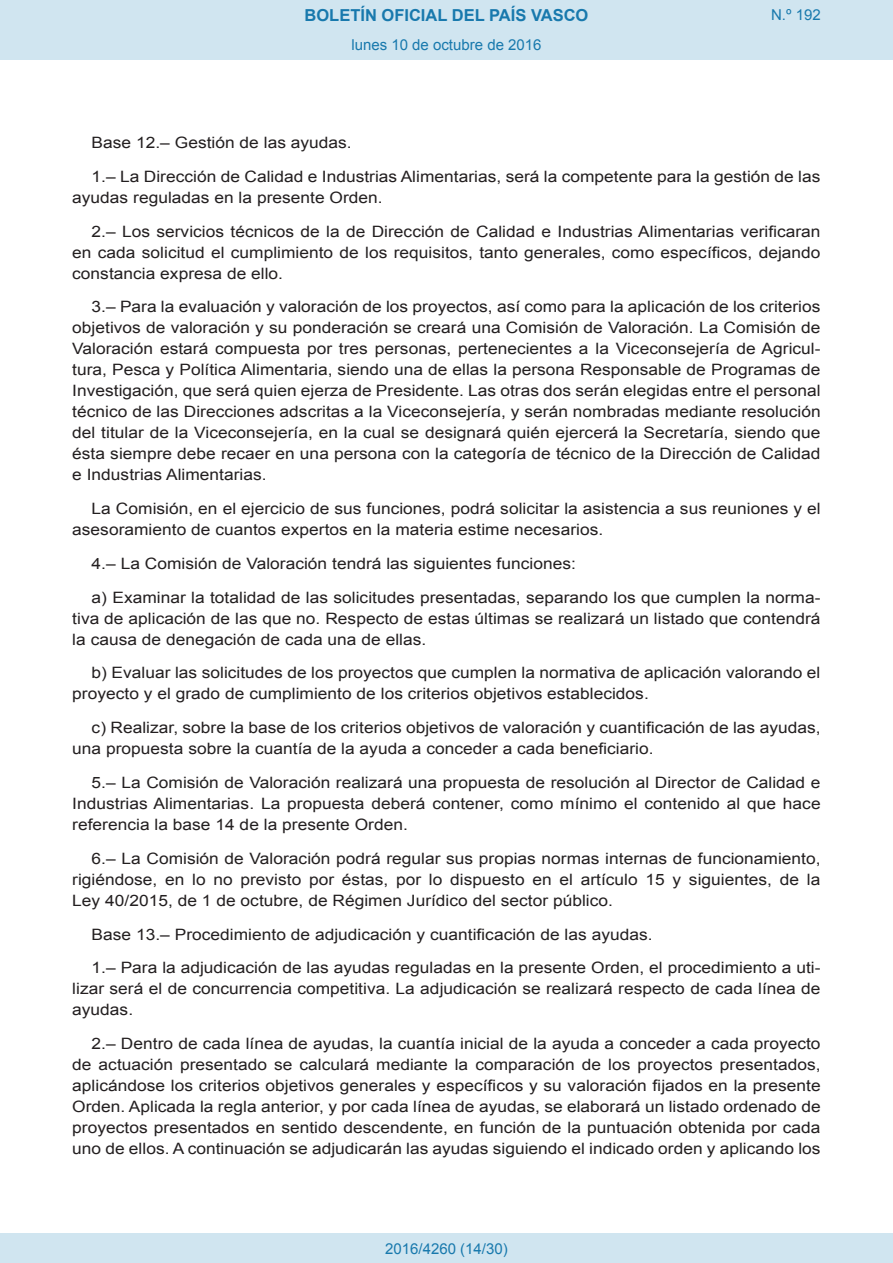
<style>
.page{position:relative;width:893px;height:1263px;background:#fff}
.page>*{position:absolute;margin:0;border:0;box-sizing:border-box;transform-origin:0 0}
.t1{font:700 16.5px "Arial";color:#1879ad}
.BOPVDetalle{font:15.6px/21px "Arial";color:#231f20;text-align:justify;scale:1.11 1}
.Paginacion_Centro{font:15px "Arial";color:#1879ad}
</style>
<div class="page">
<div style="left:0;top:0;width:893px;height:60px;background:#d0e5f0"></div>
<div style="left:0;top:1233px;width:893px;height:30px;background:#d0e5f0"></div>
<p class="t1" style="left:305px;top:4px;width:285px">BOLETÍN OFICIAL DEL PAÍS VASCO</p>
<p class="Paginacion_Centro" style="left:351px;top:35px;width:192px">lunes 10 de octubre de 2016</p>
<p class="Paginacion_Centro" style="left:771px;top:5px;width:51px">N.º 192</p>
<p class="BOPVDetalle" style="left:92px;top:132px;width:236px">Base 12.– Gestión de las ayudas.</p>
<p class="BOPVDetalle" style="left:72px;top:166px;width:676px;text-indent:19px">1.– La Dirección de Calidad e Industrias Alimentarias, será la competente para la gestión de las ayudas reguladas en la presente Orden.</p>
<p class="BOPVDetalle" style="left:72px;top:221px;width:676px;text-indent:19px">2.– Los servicios técnicos de la de Dirección de Calidad e Industrias Alimentarias verificaran en cada solicitud el cumplimiento de los requisitos, tanto generales, como específicos, dejando constancia expresa de ello.</p>
<p class="BOPVDetalle" style="left:72px;top:297px;width:676px;text-indent:19px">3.– Para la evaluación y valoración de los proyectos, así como para la aplicación de los criterios objetivos de valoración y su ponderación se creará una Comisión de Valoración. La Comisión de Valoración estará compuesta por tres personas, pertenecientes a la Viceconsejería de Agricul&shy;tura, Pesca y Política Alimentaria, siendo una de ellas la persona Responsable de Programas de Investigación, que será quien ejerza de Presidente. Las otras dos serán elegidas entre el personal técnico de las Direcciones adscritas a la Viceconsejería, y serán nombradas mediante resolución del titular de la Viceconsejería, en la cual se designará quién ejercerá la Secretaría, siendo que ésta siempre debe recaer en una persona con la categoría de técnico de la Dirección de Calidad e Industrias Alimentarias.</p>
<p class="BOPVDetalle" style="left:72px;top:498px;width:676px;text-indent:19px">La Comisión, en el ejercicio de sus funciones, podrá solicitar la asistencia a sus reuniones y el asesoramiento de cuantos expertos en la materia estime necesarios.</p>
<p class="BOPVDetalle" style="left:92px;top:553px;width:438px">4.– La Comisión de Valoración tendrá las siguientes funciones:</p>
<p class="BOPVDetalle" style="left:72px;top:587px;width:676px;text-indent:19px">a) Examinar la totalidad de las solicitudes presentadas, separando los que cumplen la norma&shy;tiva de aplicación de las que no. Respecto de estas últimas se realizará un listado que contendrá la causa de denegación de cada una de ellas.</p>
<p class="BOPVDetalle" style="left:72px;top:663px;width:675px;text-indent:19px">b) Evaluar las solicitudes de los proyectos que cumplen la normativa de aplicación valorando el proyecto y el grado de cumplimiento de los criterios objetivos establecidos.</p>
<p class="BOPVDetalle" style="left:72px;top:717px;width:676px;text-indent:19px">c) Realizar, sobre la base de los criterios objetivos de valoración y cuantificación de las ayudas, una propuesta sobre la cuantía de la ayuda a conceder a cada beneficiario.</p>
<p class="BOPVDetalle" style="left:72px;top:772px;width:676px;text-indent:19px">5.– La Comisión de Valoración realizará una propuesta de resolución al Director de Calidad e Industrias Alimentarias. La propuesta deberá contener, como mínimo el contenido al que hace referencia la base 14 de la presente Orden.</p>
<p class="BOPVDetalle" style="left:72px;top:848px;width:676px;text-indent:19px">6.– La Comisión de Valoración podrá regular sus propias normas internas de funcionamiento, rigiéndose, en lo no previsto por éstas, por lo dispuesto en el artículo 15 y siguientes, de la Ley 40/2015, de 1 de octubre, de Régimen Jurídico del sector público.</p>
<p class="BOPVDetalle" style="left:92px;top:924px;width:507px">Base 13.– Procedimiento de adjudicación y cuantificación de las ayudas.</p>
<p class="BOPVDetalle" style="left:72px;top:957px;width:676px;text-indent:19px">1.– Para la adjudicación de las ayudas reguladas en la presente Orden, el procedimiento a uti&shy;lizar será el de concurrencia competitiva. La adjudicación se realizará respecto de cada línea de ayudas.</p>
<p class="BOPVDetalle" style="left:72px;top:1033px;width:676px;text-indent:19px">2.– Dentro de cada línea de ayudas, la cuantía inicial de la ayuda a conceder a cada proyecto de actuación presentado se calculará mediante la comparación de los proyectos presentados, aplicándose los criterios objetivos generales y específicos y su valoración fijados en la presente Orden. Aplicada la regla anterior, y por cada línea de ayudas, se elaborará un listado ordenado de proyectos presentados en sentido descendente, en función de la puntuación obtenida por cada uno de ellos. A continuación se adjudicarán las ayudas siguiendo el indicado orden y aplicando los</p>
<p class="Paginacion_Centro" style="left:385px;top:1238px;width:124px">2016/4260 (14/30)</p>
</div>
